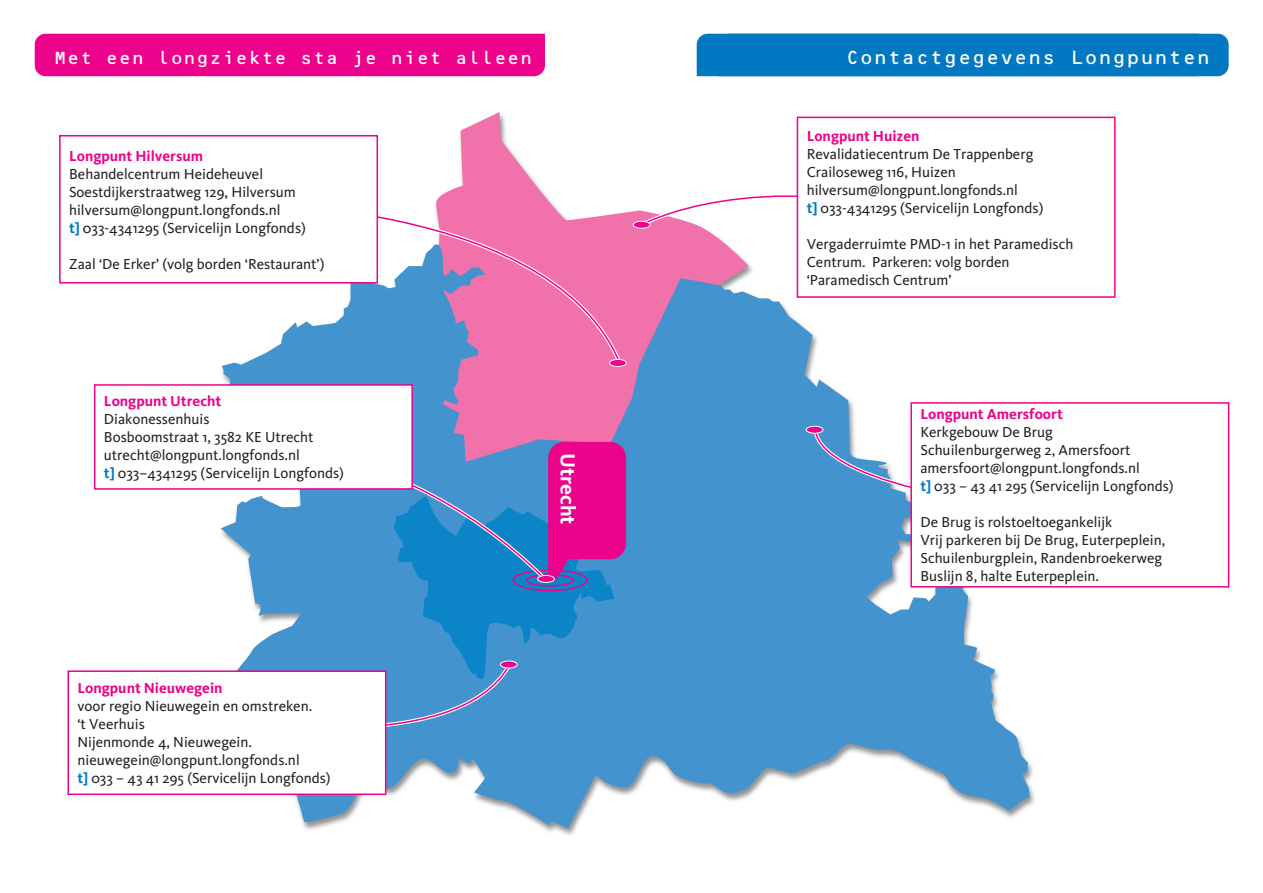
<style>
.page{position:relative;width:1263px;height:893px;background:#fff}
.page>*{position:absolute;margin:0;border:0;box-sizing:border-box;transform-origin:0 0}
.t1{font:700 21.15px "Kievit";color:#fff}
.t2{font:19.5px "OCRB";color:#fff}
.t3{font:18px "OCRB";color:#fff}
.t4{font:15px/18px "Kievit";color:#231f20}
.t5{font:700 15px "Kievit";color:#ed028c}
.s1{font-weight:700;color:#0079c2}
</style>
<div class="page">
<svg style="left:453px;top:112px;width:274px;height:132px"></svg>
<svg style="left:221px;top:244px;width:809px;height:584px;fill:#4393cf"></svg>
<svg style="left:638px;top:165px;width:159px;height:63px"></svg>
<svg style="left:221px;top:189px;width:403px;height:178px;background:#a886be"></svg>
<svg style="left:221px;top:189px;width:400px;height:175px"></svg>
<svg style="left:413px;top:414px;width:136px;height:28px;background:#b57cb7"></svg>
<svg style="left:220px;top:442px;width:406px;height:321px;background:#5789ca"></svg>
<svg style="left:807px;top:426px;width:103px;height:89px"></svg>
<div style="left:500px;top:661px;width:17px;height:7px;background:#ed028c;border-radius:50%"></div>
<div style="left:500px;top:661px;width:18px;height:7px;border:1px solid #fff;border-radius:50%"></div>
<div style="left:538px;top:575px;width:16px;height:7px;background:#ed028c;border-radius:50%"></div>
<div style="left:537px;top:575px;width:18px;height:8px;border:1px solid #fff;border-radius:50%"></div>
<div style="left:609px;top:359px;width:17px;height:7px;background:#ed028c;border-radius:50%"></div>
<div style="left:609px;top:359px;width:18px;height:8px;border:1px solid #fff;border-radius:50%"></div>
<div style="left:35px;top:34px;width:510px;height:42px;background:#ed028c"></div>
<div style="left:697px;top:34px;width:531px;height:42px;background:#0079c2"></div>
<div style="left:911px;top:403px;width:317px;height:184px;background:#fff"></div>
<div style="left:910px;top:402px;width:319px;height:186px;border:2px solid #ed028c"></div>
<div style="left:60px;top:136px;width:317px;height:147px;background:#fff"></div>
<div style="left:59px;top:135px;width:319px;height:149px;border:2px solid #ed028c"></div>
<div style="left:797px;top:117px;width:318px;height:180px;background:#fff"></div>
<div style="left:797px;top:117px;width:318px;height:181px;border:2px solid #ed028c"></div>
<div style="left:68px;top:671px;width:318px;height:123px;background:#fff"></div>
<div style="left:68px;top:670px;width:318px;height:125px;border:2px solid #ed028c"></div>
<div style="left:95px;top:385px;width:317px;height:104px;background:#fff"></div>
<div style="left:94px;top:384px;width:319px;height:106px;border:2px solid #ed028c"></div>
<div style="left:806px;top:426px;width:17px;height:7px;background:#ed028c;border-radius:50%"></div>
<div style="left:806px;top:426px;width:17px;height:8px;border:1px solid #fff;border-radius:50%"></div>
<div style="left:633px;top:221px;width:17px;height:7px;background:#ed028c;border-radius:50%"></div>
<div style="left:633px;top:221px;width:17px;height:8px;border:1px solid #fff;border-radius:50%"></div>
<p class="t3" style="left:54px;top:48px;width:480px">Met een longziekte sta je niet alleen</p>
<h2 class="t2" style="left:845px;top:47px;width:367px">Contactgegevens Longpunten</h2>
<p class="t5" style="left:69px;top:147px;width:135px">Longpunt Hilversum</p>
<p class="t4" style="left:69px;top:165px;width:238px">Behandelcentrum Heideheuvel Soestdijkerstraatweg 129, Hilversum hilversum@longpunt.longfonds.nl<br><span class="s1">t]</span> 033-4341295 (Servicelijn Longfonds)</p>
<p class="t4" style="left:69px;top:255px;width:257px">Zaal ‘De Erker’ (volg borden ‘Restaurant’)</p>
<p class="t5" style="left:104px;top:392px;width:119px">Longpunt Utrecht</p>
<p class="t4" style="left:104px;top:410px;width:242px">Diakonessenhuis<br>Bosboomstraat 1, 3582 KE Utrecht utrecht@longpunt.longfonds.nl<br><span class="s1">t]</span> 033–4341295 (Servicelijn Longfonds)</p>
<p class="t5" style="left:78px;top:679px;width:147px">Longpunt Nieuwegein</p>
<p class="t4" style="left:78px;top:697px;width:255px">voor regio Nieuwegein en omstreken.<br>‘t Veerhuis<br>Nijenmonde 4, Nieuwegein. nieuwegein@longpunt.longfonds.nl<br><span class="s1">t]</span> 033 – 43 41 295 (Servicelijn Longfonds)</p>
<h1 class="t1" style="left:580px;top:452px;width:73px;rotate:90deg">Utrecht</h1>
<p class="t5" style="left:807px;top:127px;width:114px">Longpunt Huizen</p>
<p class="t4" style="left:807px;top:145px;width:238px">Revalidatiecentrum De Trappenberg Crailoseweg 116, Huizen hilversum@longpunt.longfonds.nl<br><span class="s1">t]</span> 033-4341295 (Servicelijn Longfonds)</p>
<p class="t4" style="left:807px;top:235px;width:268px">Vergaderruimte PMD-1 in het Paramedisch<br>Centrum. Parkeren: volg borden ‘Paramedisch Centrum’</p>
<p class="t5" style="left:920px;top:405px;width:144px">Longpunt Amersfoort</p>
<p class="t4" style="left:920px;top:423px;width:255px">Kerkgebouw De Brug Schuilenburgerweg 2, Amersfoort amersfoort@longpunt.longfonds.nl<br><span class="s1">t]</span> 033 – 43 41 295 (Servicelijn Longfonds)</p>
<p class="t4" style="left:920px;top:513px;width:246px">De Brug is rolstoeltoegankelijk<br>Vrij parkeren bij De Brug, Euterpeplein, Schuilenburgplein, Randenbroekerweg Buslijn 8, halte Euterpeplein.</p>
</div>
